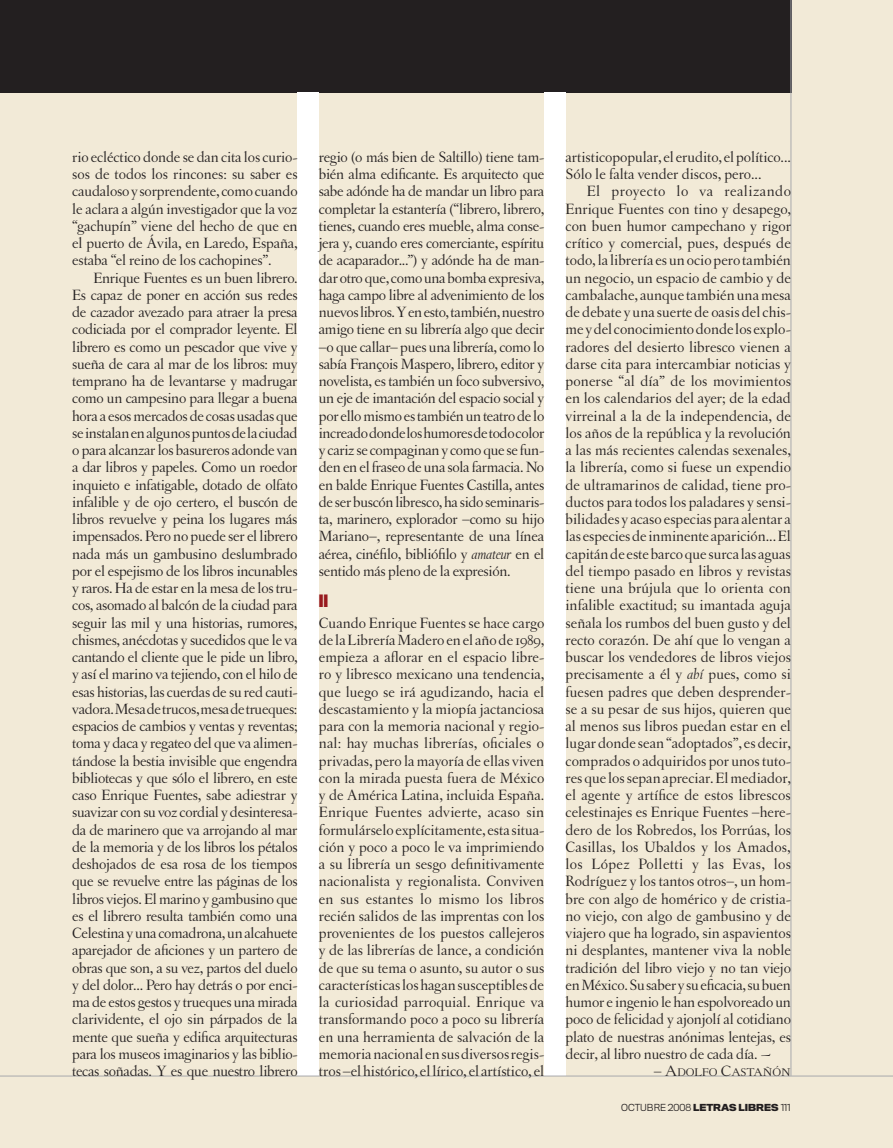
<style>
.page{position:relative;width:893px;height:1148px;background:#f2ead7}
.page>*{position:absolute;margin:0;border:0;box-sizing:border-box;transform-origin:0 0}
.t1{font:15.75px/17.2px "Letras Oldstyle";letter-spacing:-.01em;color:#231f20;text-align:justify}
.t2{font:700 15.75px "Titling Gothic FB Cond";color:#981a1e}
.t3{font:11.85px "Letras Oldstyle Expert";color:#231f20}
.t4{font:300 9px "Titling Gothic FB Normal";color:#231f20}
.s1{font-style:italic}
.s2{font-size:15.75px}
.s3{font-weight:700}
</style>
<div class="page">
<div style="left:0;top:0;width:791px;height:93px;background:#231f20"></div>
<hr style="left:791px;top:0;width:1px;height:1076px;background:#a8a9ad">
<div style="left:298px;top:93px;width:21px;height:983px;background:#fff"></div>
<div style="left:544px;top:93px;width:21px;height:983px;background:#fff"></div>
<hr style="left:0;top:1076px;width:893px;height:1px;background:#a8a9ad">
<p class="t1" style="left:72px;top:148px;width:227px">rio ecléctico donde se dan cita los curio&shy;sos de todos los rincones: su saber es caudaloso y sorprendente, como cuando le aclara a algún investigador que la voz “gachupín” viene del hecho de que en el puerto de Ávila, en Laredo, España, estaba “el reino de los cachopines”.</p>
<p class="t1" style="left:72px;top:269px;width:227px;text-indent:21px">Enrique Fuentes es un buen librero.<br>Es capaz de poner en acción sus redes de cazador avezado para atraer la presa codiciada por el comprador leyente. El librero es como un pescador que vive y sueña de cara al mar de los libros: muy temprano ha de levantarse y madrugar como un campesino para llegar a buena hora a esos mercados de cosas usadas que se instalan en algunos puntos de la ciudad o para alcanzar los basureros adonde van a dar libros y papeles. Como un roedor inquieto e infatigable, dotado de olfato infalible y de ojo certero, el buscón de libros revuelve y peina los lugares más impensados. Pero no puede ser el librero nada más un gambusino deslumbrado por el espejismo de los libros incunables y raros. Ha de estar en la mesa de los tru&shy;cos, asomado al balcón de la ciudad para seguir las mil y una historias, rumores, chismes, anécdotas y sucedidos que le va cantando el cliente que le pide un libro, y así el marino va tejiendo, con el hilo de esas historias, las cuerdas de su red cauti&shy;vadora. Mesa de trucos, mesa de trueques: espacios de cambios y ventas y reventas; toma y daca y regateo del que va alimen&shy;tándose la bestia invisible que engendra bibliotecas y que sólo el librero, en este caso Enrique Fuentes, sabe adiestrar y suavizar con su voz cordial y desinteresa&shy;da de marinero que va arrojando al mar de la memoria y de los libros los pétalos deshojados de esa rosa de los tiempos que se revuelve entre las páginas de los libros viejos. El marino y gambusino que es el librero resulta también como una Celestina y una comadrona, un alcahuete aparejador de aficiones y un partero de obras que son, a su vez, partos del duelo y del dolor... Pero hay detrás o por enci&shy;ma de estos gestos y trueques una mirada clarividente, el ojo sin párpados de la mente que sueña y edifica arquitecturas para los museos imaginarios y las biblio&shy;tecas soñadas. Y es que nuestro librero</p>
<p class="t1" style="left:319px;top:148px;width:227px">regio (o más bien de Saltillo) tiene tam&shy;bién alma edificante. Es arquitecto que sabe adónde ha de mandar un libro para completar la estantería (“librero, librero, tienes, cuando eres mueble, alma conse&shy;jera y, cuando eres comerciante, espíritu de acaparador...”) y adónde ha de man&shy;dar otro que, como una bomba expresiva, haga campo libre al advenimiento de los nuevos libros. Y en esto, también, nuestro amigo tiene en su librería algo que decir –o que callar– pues una librería, como lo sabía François Maspero, librero, editor y novelista, es también un foco subversivo, un eje de imantación del espacio social y por ello mismo es también un teatro de lo increado donde los humores de todo color y cariz se compaginan y como que se fun&shy;den en el fraseo de una sola farmacia. No en balde Enrique Fuentes Castilla, antes de ser buscón libresco, ha sido seminaris&shy;ta, marinero, explorador –como su hijo Mariano–, representante de una línea aérea, cinéfilo, bibliófilo y <span class="s1">amateur</span> en el sentido más pleno de la expresión.</p>
<p class="t2" style="left:319px;top:592px;width:6px">II</p>
<p class="t1" style="left:319px;top:614px;width:227px">Cuando Enrique Fuentes se hace cargo de la Librería Madero en el año de 1989, empieza a aflorar en el espacio libre&shy;ro y libresco mexicano una tendencia, que luego se irá agudizando, hacia el descastamiento y la miopía jactanciosa para con la memoria nacional y regio&shy;nal: hay muchas librerías, oficiales o privadas, pero la mayoría de ellas viven con la mirada puesta fuera de México y de América Latina, incluida España.<br>Enrique Fuentes advierte, acaso sin formulárselo explícitamente, esta situa&shy;ción y poco a poco le va imprimiendo a su librería un sesgo definitivamente nacionalista y regionalista. Conviven en sus estantes lo mismo los libros recién salidos de las imprentas con los provenientes de los puestos callejeros y de las librerías de lance, a condición de que su tema o asunto, su autor o sus características los hagan susceptibles de la curiosidad parroquial. Enrique va transformando poco a poco su librería en una herramienta de salvación de la memoria nacional en sus diversos regis&shy;tros –el histórico, el lírico, el artístico, el</p>
<p class="t1" style="left:565px;top:148px;width:227px">artisticopopular, el erudito, el político...<br>Sólo le falta vender discos, pero...</p>
<p class="t1" style="left:565px;top:183px;width:227px;text-indent:21px">El proyecto lo va realizando Enrique Fuentes con tino y desapego, con buen humor campechano y rigor crítico y comercial, pues, después de todo, la librería es un ocio pero también un negocio, un espacio de cambio y de cambalache, aunque también una mesa de debate y una suerte de oasis del chis&shy;me y del conocimiento donde los explo&shy;radores del desierto libresco vienen a darse cita para intercambiar noticias y ponerse “al día” de los movimientos en los calendarios del ayer; de la edad virreinal a la de la independencia, de los años de la república y la revolución a las más recientes calendas sexenales, la librería, como si fuese un expendio de ultramarinos de calidad, tiene pro&shy;ductos para todos los paladares y sensi&shy;bilidades y acaso especias para alentar a las especies de inminente aparición... El capitán de este barco que surca las aguas del tiempo pasado en libros y revistas tiene una brújula que lo orienta con infalible exactitud; su imantada aguja señala los rumbos del buen gusto y del recto corazón. De ahí que lo vengan a buscar los vendedores de libros viejos precisamente a él y <span class="s1">ahí</span> pues, como si fuesen padres que deben desprender&shy;se a su pesar de sus hijos, quieren que al menos sus libros puedan estar en el lugar donde sean “adoptados”, es decir, comprados o adquiridos por unos tuto&shy;res que los sepan apreciar. El mediador, el agente y artífice de estos librescos celestinajes es Enrique Fuentes –here&shy;dero de los Robredos, los Porrúas, los Casillas, los Ubaldos y los Amados, los López Polletti y las Evas, los Rodríguez y los tantos otros–, un hom&shy;bre con algo de homérico y de cristia&shy;no viejo, con algo de gambusino y de viajero que ha logrado, sin aspavientos ni desplantes, mantener viva la noble tradición del libro viejo y no tan viejo en México. Su saber y su eficacia, su buen humor e ingenio le han espolvoreado un poco de felicidad y ajonjolí al cotidiano plato de nuestras anónimas lentejas, es decir, al libro nuestro de cada día. ~</p>
<p class="t3" style="left:654px;top:1066px;width:138px"><span class="s2">– A</span>DOLFO <span class="s2">C</span>ASTAÑÓN</p>
<p class="t4" style="left:621px;top:1102px;width:171px">OCTUBRE 2008 <span class="s3">LETRAS LIBRES</span> 111</p>
</div>
